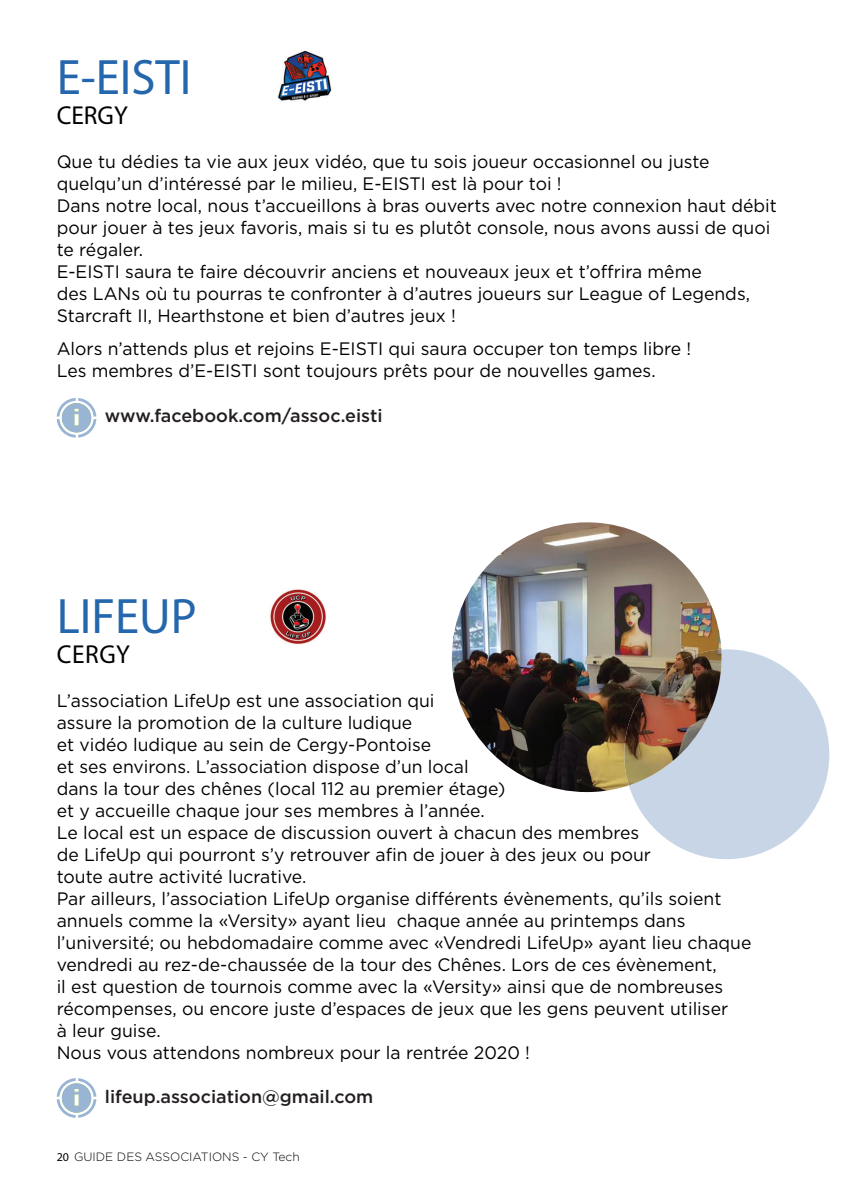
<style>
.page{position:relative;width:842px;height:1191px;background:#fff}
.page>*{position:absolute;margin:0;border:0;box-sizing:border-box;transform-origin:0 0}
.t1{font:50px "Myriad Pro";color:#2567ad}
.t2{font:26px "Myriad Pro";letter-spacing:.01em;color:#000001}
.t3{font:18px/22px "Gotham";color:#000001}
.t4{font:500 18px "Gotham";color:#231f20}
.t5{font:300 12px "Gotham";color:#000001}
.s1{font-family:"Myriad Pro";font-weight:400}
</style>
<div class="page">
<svg style="left:57px;top:398px;width:39px;height:40px"></svg>
<img style="left:278px;top:50px;width:54px;height:51px">
<svg style="left:57px;top:1078px;width:39px;height:39px"></svg>
<img style="left:270px;top:589px;width:56px;height:55px">
<svg style="left:631px;top:649px;width:198px;height:210px;fill:#c8d5e7"></svg>
<img style="left:452px;top:522px;width:269px;height:270px">
<img style="left:624px;top:695px;width:92px;height:90px">
<h1 class="t1" style="left:57px;top:46px;width:136px">E-EISTI</h1>
<h2 class="t2" style="left:57px;top:99px;width:73px">CERGY</h2>
<p class="t3" style="left:57px;top:150px;width:722px">Que tu dédies ta vie aux jeux vidéo, que tu sois joueur occasionnel ou juste quelqu’un d’intéressé par le milieu, E-EISTI est là pour toi !<br>Dans notre local, nous t’accueillons à bras ouverts avec notre connexion haut débit pour jouer à tes jeux favoris, mais si tu es plutôt console, nous avons aussi de quoi te régaler.<br>E-EISTI saura te faire découvrir anciens et nouveaux jeux et t’offrira même<br>des LANs où tu pourras te confronter à d’autres joueurs sur League of Legends, Starcraft II, Hearthstone et bien d’autres jeux !</p>
<p class="t3" style="left:57px;top:338px;width:636px">Alors n’attends plus et rejoins E-EISTI qui saura occuper ton temps libre !<br>Les membres d’E-EISTI sont toujours prêts pour de nouvelles games.</p>
<p class="t4" style="left:105px;top:403px;width:279px">www.facebook.com/assoc.eisti</p>
<h1 class="t1" style="left:57px;top:585px;width:142px">LIFEUP</h1>
<h2 class="t2" style="left:57px;top:638px;width:75px">CERGY</h2>
<p class="t3" style="left:57px;top:689px;width:696px">L’association LifeUp est une association qui<br>assure la promotion de la culture ludique<br>et vidéo ludique au sein de Cergy-Pontoise<br>et ses environs. L’association dispose d’un local<br>dans la tour des chênes (local 112 au premier étage)<br>et y accueille chaque jour ses membres à l’année.<br>Le local est un espace de discussion ouvert à chacun des membres<br>de LifeUp qui pourront s’y retrouver afin de jouer à des jeux ou pour<br>toute autre activité lucrative.<br>Par ailleurs, l’association LifeUp organise différents évènements, qu’ils soient annuels comme la «Versity» ayant lieu chaque année au printemps dans l’université; ou hebdomadaire comme avec «Vendredi LifeUp» ayant lieu chaque vendredi au rez-de-chaussée de la tour des Chênes. Lors de ces évènement,<br>il est question de tournois comme avec la «Versity» ainsi que de nombreuses récompenses, ou encore juste d’espaces de jeux que les gens peuvent utiliser<br>à leur guise.<br>Nous vous attendons nombreux pour la rentrée 2020 !</p>
<p class="t4" style="left:105px;top:1085px;width:270px">lifeup.association@gmail.com</p>
<p class="t5" style="left:57px;top:1149px;width:245px"><span class="s1">20</span> GUIDE DES ASSOCIATIONS - CY Tech</p>
</div>
